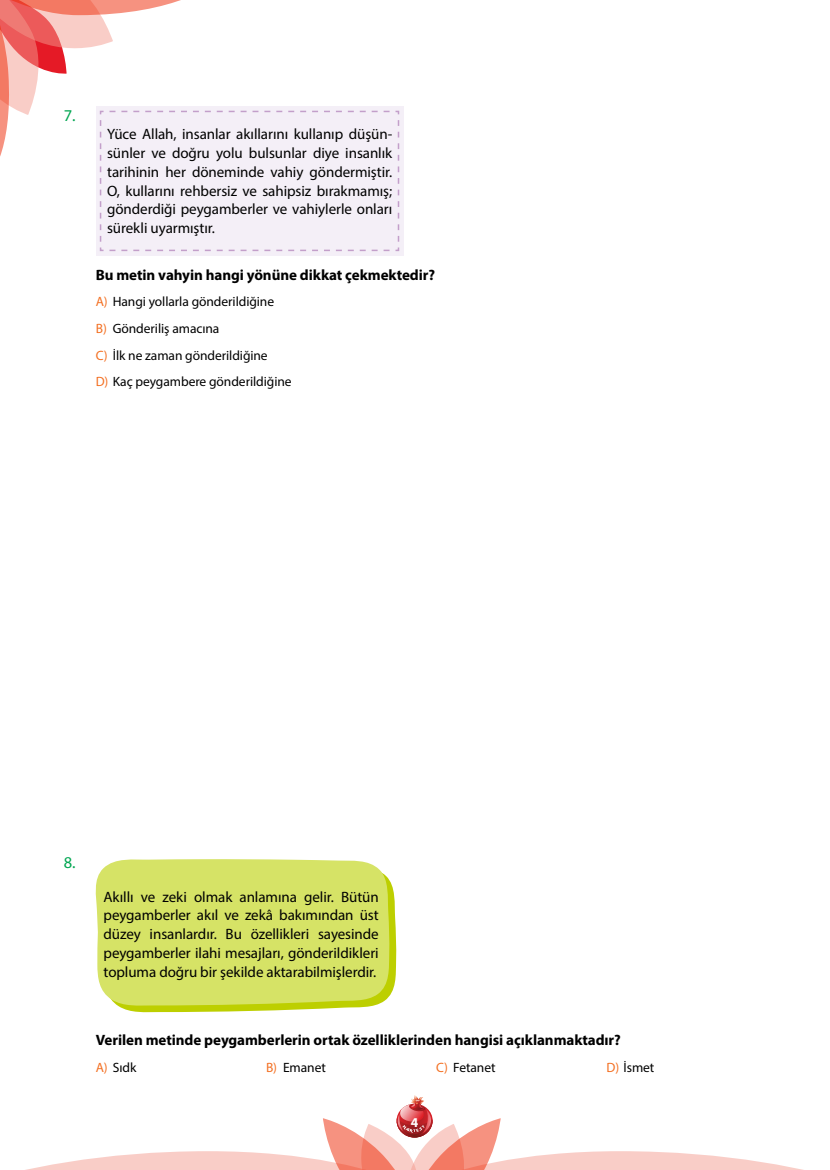
<style>
.page{position:relative;width:830px;height:1170px;background:#fff}
.page>*{position:absolute;margin:0;border:0;box-sizing:border-box;transform-origin:0 0}
.t1{font:16.5px "Myriad Pro";color:#00a651}
.t2{font:15px/18.8px "Myriad Pro";letter-spacing:-.005em;color:#000;text-align:justify}
.t3{font:700 15px "Myriad Pro";letter-spacing:-.005em;color:#000}
.t4{font:13.5px/26.5px "Myriad Pro";letter-spacing:-.005em;color:#000}
.t5{font:700 13.5px "Myriad Pro";color:#fff}
.s1{color:#f36f21}
</style>
<div class="page">
<svg style="left:30px;top:1095px;width:768px;height:74px"></svg>
<div style="left:96px;top:106px;width:307px;height:149px;background:#f4eff7"></div>
<svg style="left:0;top:0;width:181px;height:156px"></svg>
<svg style="left:99px;top:110px;width:301px;height:142px"></svg>
<svg style="left:118px;top:881px;width:279px;height:132px;fill:#bdcf00"></svg>
<div style="left:95px;top:859px;width:295px;height:147px;background:#d6e366"></div>
<p class="t1" style="left:64px;top:106px;width:13px">7.</p>
<p class="t2" style="left:107px;top:125px;width:286px">Yüce Allah, insanlar akıllarını kullanıp düşün&shy;sünler ve doğru yolu bulsunlar diye insanlık tarihinin her döneminde vahiy göndermiştir.<br>O, kullarını rehbersiz ve sahipsiz bırakmamış; gönderdiği peygamberler ve vahiylerle onları sürekli uyarmıştır.</p>
<p class="t3" style="left:96px;top:265px;width:340px">Bu metin vahyin hangi yönüne dikkat çekmektedir?</p>
<p class="t4" style="left:96px;top:288px;width:197px"><span class="s1">A)</span> Hangi yollarla gönderildiğine<br><span class="s1">B)</span> Gönderiliş amacına<br><span class="s1">C)</span> İlk ne zaman gönderildiğine<br><span class="s1">D)</span> Kaç peygambere gönderildiğine</p>
<p class="t1" style="left:64px;top:851px;width:13px">8.</p>
<p class="t2" style="left:103px;top:887px;width:276px">Akıllı ve zeki olmak anlamına gelir. Bütün peygamberler akıl ve zekâ bakımından üst düzey insanlardır. Bu özellikleri sayesinde peygamberler ilahi mesajları, gönderildikleri topluma doğru bir şekilde aktarabilmişlerdir.</p>
<p class="t3" style="left:96px;top:1030px;width:526px">Verilen metinde peygamberlerin ortak özelliklerinden hangisi açıklanmaktadır?</p>
<p class="t4" style="left:96px;top:1053px;width:42px"><span class="s1">A)</span> Sıdk</p>
<p class="t4" style="left:266px;top:1053px;width:61px"><span class="s1">B)</span> Emanet</p>
<p class="t4" style="left:436px;top:1053px;width:61px"><span class="s1">C)</span> Fetanet</p>
<p class="t4" style="left:606px;top:1053px;width:49px"><span class="s1">D)</span> İsmet</p>
<p class="t5" style="left:410px;top:1113px;width:9px">4</p>
</div>
